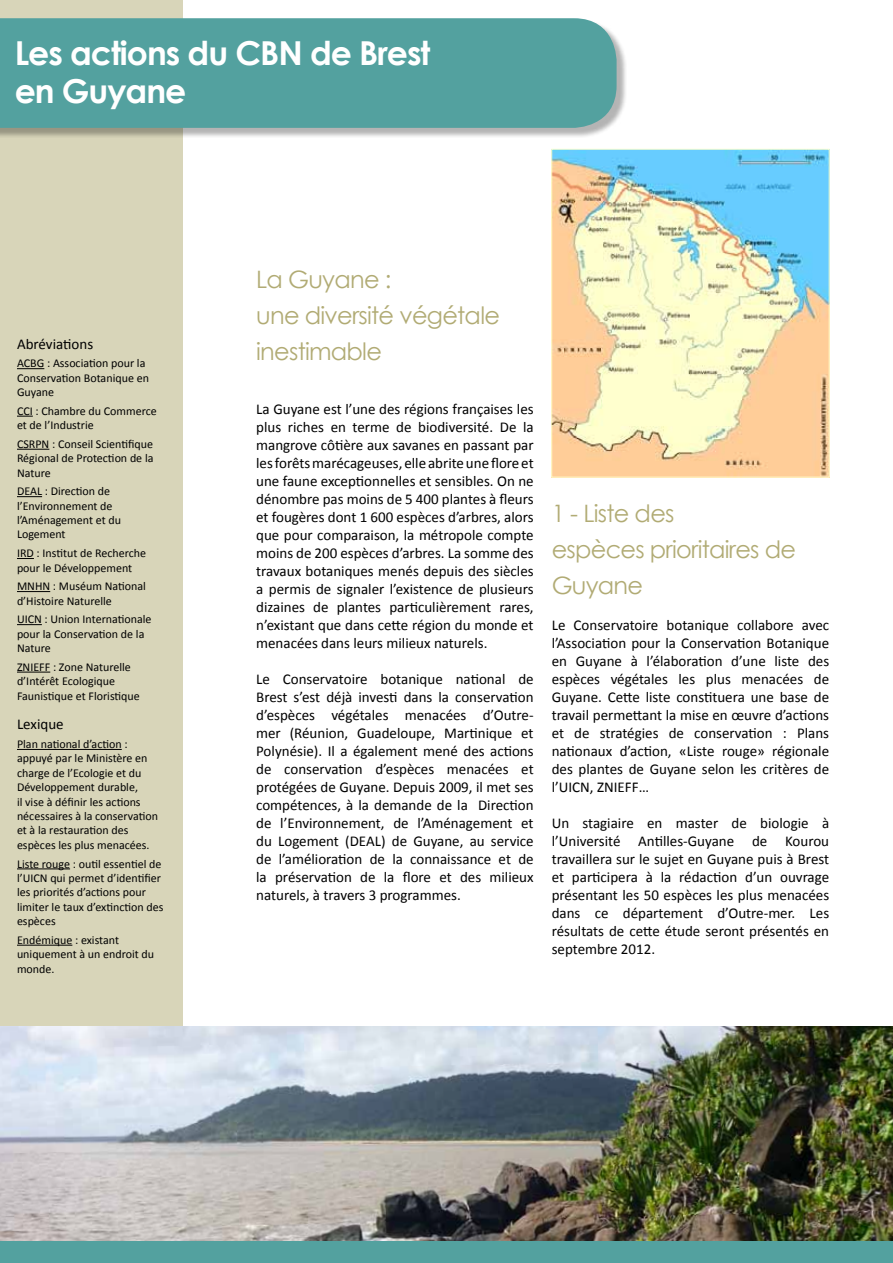
<style>
.page{position:relative;width:893px;height:1263px;background:#fff}
.page>*{position:absolute;margin:0;border:0;box-sizing:border-box;transform-origin:0 0}
.t1{font:700 33px/37.2px "Century Gothic";letter-spacing:-.03em;color:#fff}
.t2{font:24px/36px "Century Gothic";letter-spacing:-.03em;color:#b1ab74}
.t3{font:15px/18px "Calibri";color:#000;text-align:justify}
.t4{font:12px/14.4px "Calibri";color:#000}
</style>
<div class="page">
<div style="left:0;top:0;width:183px;height:1263px;background:#d8d5b9"></div>
<img style="left:0;top:1026px;width:893px;height:215px">
<div style="left:0;top:20px;width:627px;height:118px;background:#000;opacity:.3"></div>
<div style="left:0;top:18px;width:617px;height:110px;background:#53a19f"></div>
<div style="left:0;top:1241px;width:893px;height:22px;background:#53a19f"></div>
<img style="left:553px;top:151px;width:275px;height:325px">
<div style="left:551px;top:149px;width:279px;height:329px;border:1px solid #ffffcd"></div>
<hr style="left:17px;top:749px;width:105px;height:1px;background:#000">
<hr style="left:17px;top:868px;width:53px;height:1px;background:#000">
<hr style="left:17px;top:945px;width:55px;height:1px;background:#000">
<svg style="left:17px;top:368px;width:27px;height:1px"></svg>
<svg style="left:17px;top:416px;width:16px;height:1px"></svg>
<hr style="left:17px;top:449px;width:32px;height:1px;background:#000">
<svg style="left:17px;top:496px;width:25px;height:1px"></svg>
<svg style="left:17px;top:558px;width:17px;height:1px"></svg>
<hr style="left:17px;top:591px;width:33px;height:1px;background:#000">
<svg style="left:17px;top:624px;width:25px;height:1px"></svg>
<hr style="left:17px;top:672px;width:33px;height:1px;background:#000">
<h1 class="t1" style="left:15px;top:33px;width:417px">Les actions du CBN de Brest en Guyane</h1>
<p class="t3" style="left:17px;top:335px;width:78px">Abréviations</p>
<p class="t4" style="left:17px;top:356px;width:133px">ACBG : Association pour la<br>Conservation Botanique en<br>Guyane</p>
<p class="t4" style="left:17px;top:404px;width:141px">CCI : Chambre du Commerce et de l’Industrie</p>
<p class="t4" style="left:17px;top:437px;width:138px;text-align:justify">CSRPN : Conseil Scientifique Régional de Protection de la Nature</p>
<p class="t4" style="left:17px;top:484px;width:105px">DEAL : Direction de l’Environnement de l’Aménagement et du<br>Logement</p>
<p class="t4" style="left:17px;top:546px;width:131px">IRD : Institut de Recherche pour le Développement</p>
<p class="t4" style="left:17px;top:579px;width:130px">MNHN : Muséum National d’Histoire Naturelle</p>
<p class="t4" style="left:17px;top:612px;width:136px">UICN : Union Internationale pour la Conservation de la<br>Nature</p>
<p class="t4" style="left:17px;top:659px;width:124px">ZNIEFF : Zone Naturelle d’Intérêt Ecologique<br>Faunistique et Floristique</p>
<p class="t3" style="left:17px;top:715px;width:48px">Lexique</p>
<p class="t4" style="left:17px;top:737px;width:143px">Plan national d’action : appuyé par le Ministère en charge de l’Ecologie et du<br>Développement durable,<br>il vise à définir les actions nécessaires à la conservation et à la restauration des espèces les plus menacées.</p>
<p class="t4" style="left:17px;top:856px;width:148px">Liste rouge : outil essentiel de l’UICN qui permet d’identifier les priorités d’actions pour limiter le taux d’extinction des espèces</p>
<p class="t4" style="left:17px;top:933px;width:139px">Endémique : existant uniquement à un endroit du monde.</p>
<h2 class="t2" style="left:256px;top:261px;width:245px">La Guyane :<br>une diversité végétale inestimable</h2>
<p class="t3" style="left:256px;top:400px;width:279px">La Guyane est l’une des régions françaises les plus riches en terme de biodiversité. De la mangrove côtière aux savanes en passant par les forêts marécageuses, elle abrite une flore et une faune exceptionnelles et sensibles. On ne dénombre pas moins de 5 400 plantes à fleurs et fougères dont 1 600 espèces d’arbres, alors que pour comparaison, la métropole compte moins de 200 espèces d’arbres. La somme des travaux botaniques menés depuis des siècles a permis de signaler l’existence de plusieurs dizaines de plantes particulièrement rares, n’existant que dans cette région du monde et menacées dans leurs milieux naturels.</p>
<p class="t3" style="left:256px;top:670px;width:279px">Le Conservatoire botanique national de Brest s’est déjà investi dans la conservation d’espèces végétales menacées d’Outre&shy;mer (Réunion, Guadeloupe, Martinique et Polynésie). Il a également mené des actions de conservation d’espèces menacées et protégées de Guyane. Depuis 2009, il met ses compétences, à la demande de la Direction de l’Environnement, de l’Aménagement et du Logement (DEAL) de Guyane, au service de l’amélioration de la connaissance et de la préservation de la flore et des milieux naturels, à travers 3 programmes.</p>
<h2 class="t2" style="left:552px;top:495px;width:246px">1 - Liste des<br>espèces prioritaires de<br>Guyane</h2>
<p class="t3" style="left:552px;top:616px;width:279px">Le Conservatoire botanique collabore avec l’Association pour la Conservation Botanique en Guyane à l’élaboration d’une liste des espèces végétales les plus menacées de Guyane. Cette liste constituera une base de travail permettant la mise en œuvre d’actions et de stratégies de conservation : Plans nationaux d’action, «Liste rouge» régionale des plantes de Guyane selon les critères de l’UICN, ZNIEFF…</p>
<p class="t3" style="left:552px;top:814px;width:279px">Un stagiaire en master de biologie à l’Université Antilles-Guyane de Kourou travaillera sur le sujet en Guyane puis à Brest et participera à la rédaction d’un ouvrage présentant les 50 espèces les plus menacées dans ce département d’Outre-mer. Les résultats de cette étude seront présentés en septembre 2012.</p>
</div>
